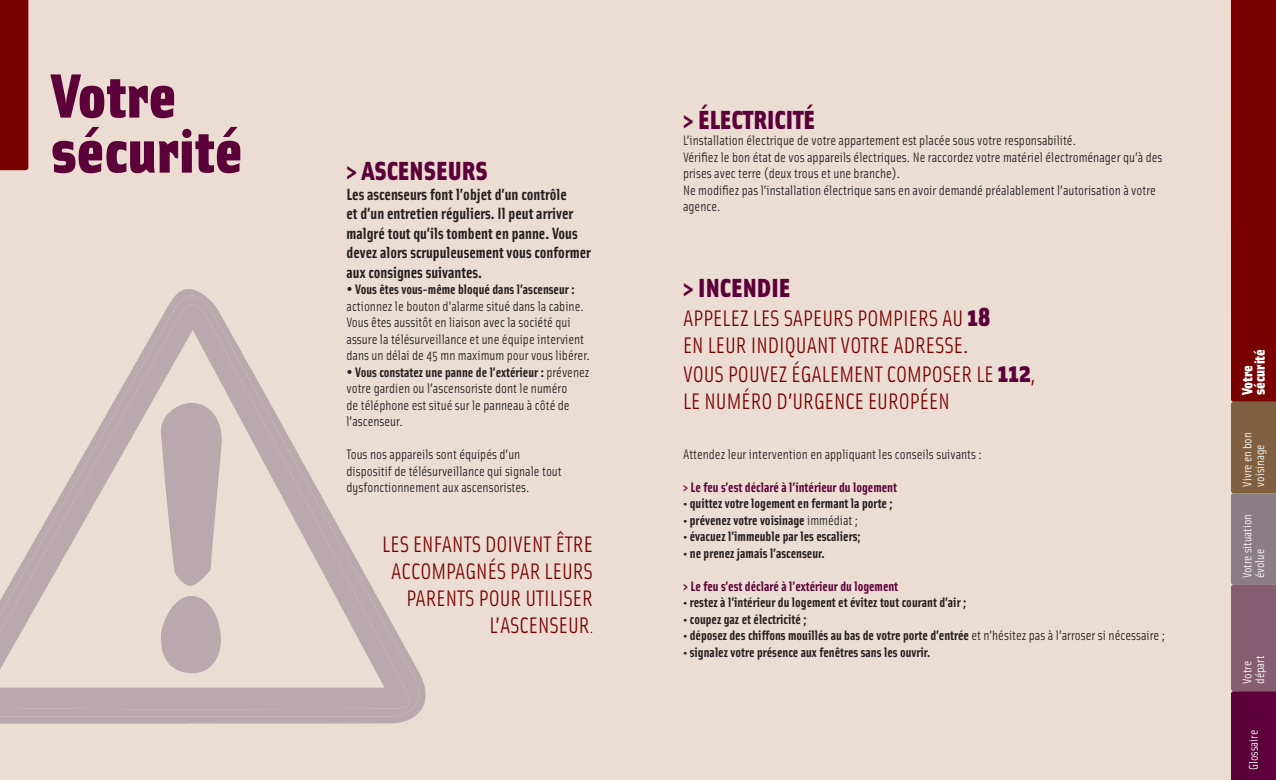
<style>
.page{position:relative;width:1276px;height:780px;background:#fff}
.page>*{position:absolute;margin:0;border:0;box-sizing:border-box;transform-origin:0 0}
.t1{font:900 62.5px/55px "Solex";color:#5c0039}
.t2{font:900 26.25px "Solex";color:#5c0039}
.t3{font:22.5px/27.6px "Solex";color:#790100}
.t4{font:700 16.25px/19.5px "Solex";color:#231f20}
.t5{font:900 15px/12.5px "Solex";color:#fff}
.t6{font:13.75px/16.5px "Solex";color:#231f20}
.t7{font:700 13.75px "Solex";color:#231f20}
.t8{font:700 13.75px "Solex";color:#5c0039}
.t9{font:12.5px/12.5px "Solex";color:#fff}
.s1{font-weight:700}
.s2{font-size:13.75px}
.s3{font-weight:900;font-size:26.25px;color:#5c0039}
.s4{color:#5c0039}
.s5{font-weight:400}
</style>
<div class="page">
<div style="left:0;top:0;width:1231px;height:780px;background:#ecddd3"></div>
<div style="left:0;top:0;width:28px;height:170px;background:#790100"></div>
<svg style="left:1231px;top:0;width:45px;height:780px;background:#7a272d"></svg>
<svg style="left:0;top:288px;width:427px;height:436px;background:#d1c0bf"></svg>
<svg style="left:0;top:291px;width:425px;height:426px;background:#e0d0c9"></svg>
<svg style="left:160px;top:403px;width:64px;height:183px;background:#c8b6b8"></svg>
<svg style="left:160px;top:595px;width:61px;height:78px;background:#c6b4b6"></svg>
<h1 class="t1" style="left:51px;top:64px;width:193px">Votre sécurité</h1>
<h2 class="t2" style="left:346px;top:153px;width:143px">&gt; ASCENSEURS</h2>
<p class="t4" style="left:346px;top:183px;width:246px">Les ascenseurs font l’objet d’un contrôle<br>et d’un entretien réguliers. Il peut arriver malgré tout qu’ils tombent en panne. Vous devez alors scrupuleusement vous conformer aux consignes suivantes.</p>
<p class="t6" style="left:346px;top:281px;width:245px">• <span class="s1">Vous êtes vous-même bloqué dans l’ascenseur : </span>actionnez le bouton d’alarme situé dans la cabine.<br>Vous êtes aussitôt en liaison avec la société qui assure la télésurveillance et une équipe intervient dans un délai de 45 mn maximum pour vous libérer.</p>
<p class="t6" style="left:346px;top:363px;width:244px">• <span class="s1">Vous constatez une panne de l’extérieur :</span> prévenez votre gardien ou l’ascensoriste dont le numéro<br>de téléphone est situé sur le panneau à côté de l’ascenseur.</p>
<p class="t6" style="left:346px;top:446px;width:217px">Tous nos appareils sont équipés d’un dispositif de télésurveillance qui signale tout dysfonctionnement aux ascensoristes.</p>
<h3 class="t3" style="left:382px;top:530px;width:212px;line-height:27px;text-align:right">LES ENFANTS DOIVENT ÊTRE<br>ACCOMPAGNÉS PAR LEURS<br>PARENTS POUR UTILISER<br>L’ASCENSEUR<span class="s2">.</span></h3>
<h2 class="t2" style="left:683px;top:101px;width:134px">&gt; ÉLECTRICITÉ</h2>
<p class="t6" style="left:683px;top:131px;width:481px">L’installation électrique de votre appartement est placée sous votre responsabilité.<br>Vérifiez le bon état de vos appareils électriques. Ne raccordez votre matériel électroménager qu’à des prises avec terre (deux trous et une branche).<br>Ne modifiez pas l’installation électrique sans en avoir demandé préalablement l’autorisation à votre agence.</p>
<h2 class="t2" style="left:683px;top:270px;width:109px">&gt; INCENDIE</h2>
<h3 class="t3" style="left:683px;top:304px;width:354px">APPELEZ LES SAPEURS POMPIERS AU <span class="s3">18<br></span>EN LEUR INDIQUANT VOTRE ADRESSE<span class="s4">.<br></span>VOUS POUVEZ ÉGALEMENT COMPOSER LE <span class="s3">112</span>, LE NUMÉRO D’URGENCE EUROPÉEN</h3>
<p class="t6" style="left:683px;top:445px;width:300px">Attendez leur intervention en appliquant les conseils suivants :</p>
<p class="t8" style="left:683px;top:477px;width:215px">&gt; Le feu s’est déclaré à l’intérieur du logement</p>
<p class="t7" style="left:683px;top:494px;width:211px">• quittez votre logement en fermant la porte ;</p>
<p class="t7" style="left:683px;top:510px;width:177px">• prévenez votre voisinage <span class="s5">immédiat ;</span></p>
<p class="t7" style="left:683px;top:527px;width:179px">• évacuez l’immeuble par les escaliers;</p>
<p class="t7" style="left:683px;top:543px;width:143px">• ne prenez jamais l’ascenseur.</p>
<p class="t8" style="left:683px;top:576px;width:217px">&gt; Le feu s’est déclaré à l’extérieur du logement</p>
<p class="t7" style="left:683px;top:593px;width:285px">• restez à l’intérieur du logement et évitez tout courant d’air ;</p>
<p class="t7" style="left:683px;top:609px;width:125px">• coupez gaz et électricité ;</p>
<p class="t7" style="left:683px;top:626px;width:484px">• déposez des chiffons mouillés au bas de votre porte d’entrée <span class="s5">et n’hésitez pas à l’arroser si nécessaire ;</span></p>
<p class="t7" style="left:683px;top:642px;width:249px">• signalez votre présence aux fenêtres sans les ouvrir.</p>
<p class="t5" style="left:1240px;top:395px;width:47px;rotate:-90deg">Votre sécurité</p>
<p class="t9" style="left:1240px;top:486px;width:55px;rotate:-90deg">Vivre en bon voisinage</p>
<p class="t9" style="left:1240px;top:578px;width:65px;rotate:-90deg">Votre situation évolue</p>
<p class="t9" style="left:1240px;top:683px;width:30px;rotate:-90deg">Votre départ</p>
<p class="t9" style="left:1246px;top:769px;width:41px;rotate:-90deg">Glossaire</p>
</div>
